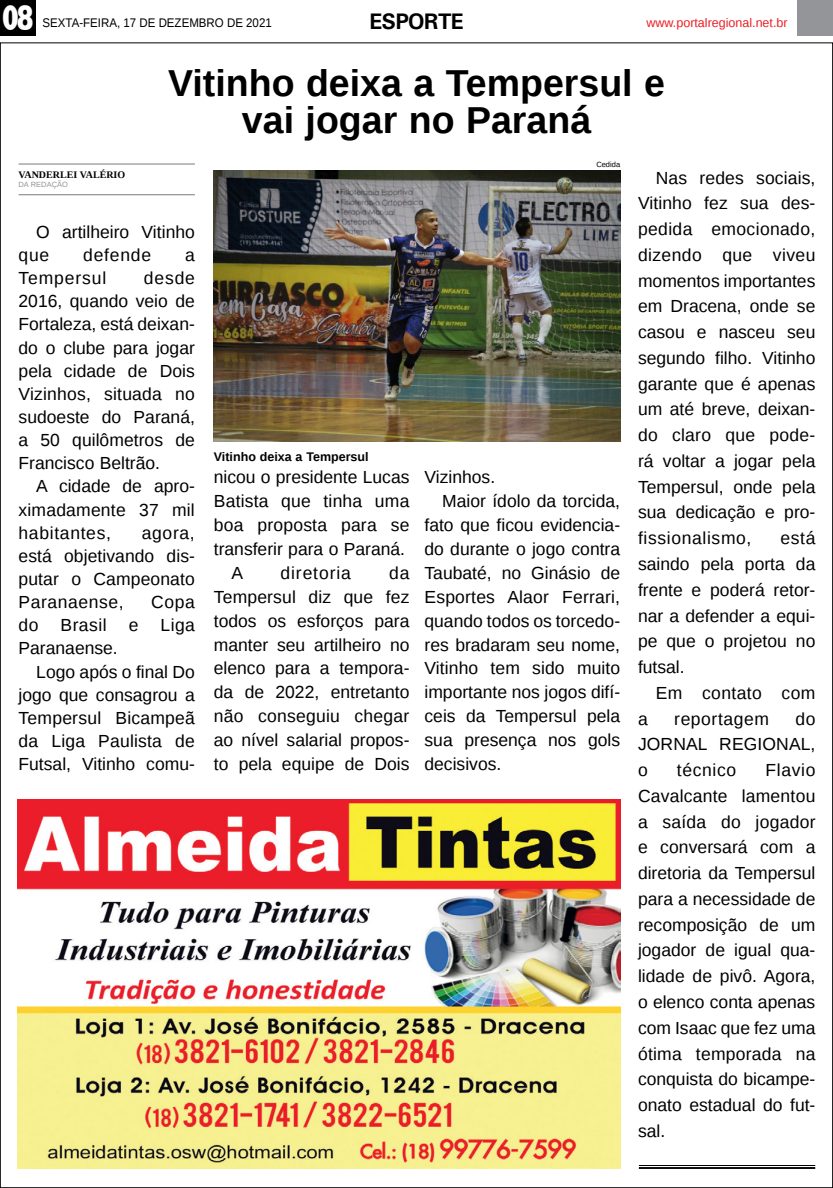
<style>
.page{position:relative;width:833px;height:1188px;background:#fff}
.page>*{position:absolute;margin:0;border:0;box-sizing:border-box;transform-origin:0 0}
.TÍTULO{font:700 37.5px/37.5px "Liberation Sans";color:#000;text-align:center}
.t1{font:800 36.12px "Rockwell";color:#fff;scale:.7 1}
.TITULO_PG{font:700 22.5px "Univers";letter-spacing:-.04em;color:#000}
.MATÉRIA{font:17.5px/25.8px "Liberation Sans";color:#000;text-align:justify}
.MATÉRIA-2{font:17.5px "Liberation Sans";letter-spacing:.05em;color:#000}
.MATÉRIA-3{font:17.5px "Liberation Sans";letter-spacing:.035em;color:#000}
.MATÉRIA-4{font:17.5px "Liberation Sans";letter-spacing:.02em;color:#000}
.MATÉRIA-5{font:17.5px "Liberation Sans";letter-spacing:.045em;color:#000}
.DATA_PG{font:12.5px "Liberation Sans";color:#000;scale:.92 1}
.DATA_PG-2{font:12.5px "Liberation Sans";color:#ed1d24}
.LEGENDA{font:700 12.5px "Liberation Sans";color:#000}
.CRÉDITO_NOME{font:700 10px "Liberation Serif";color:#000}
.CRÉDITO_MATÉRIA{font:7.5px "Liberation Sans";color:#939598}
.CRÉDITO_FOTO{font:7.5px "Liberation Sans";color:#000}
</style>
<div class="page">
<div style="left:0;top:0;width:36px;height:35px;background:#000"></div>
<div style="left:797px;top:0;width:36px;height:35px;background:#939598"></div>
<hr style="left:639px;top:1164px;width:176px;height:1px;background:#000">
<hr style="left:639px;top:1166px;width:176px;height:2px;background:#000">
<img style="left:17px;top:799px;width:603px;height:369px">
<img style="left:214px;top:171px;width:406px;height:270px">
<hr style="left:19px;top:163px;width:176px;height:2px;background:#939598">
<hr style="left:19px;top:194px;width:176px;height:1px;background:#939598">
<p class="t1" style="left:2px;top:-3px;width:48px">08</p>
<p class="DATA_PG" style="left:43px;top:15px;width:251px">SEXTA-FEIRA, 17 DE DEZEMBRO DE 2021</p>
<p class="TITULO_PG" style="left:370px;top:8px;width:96px">ESPORTE</p>
<p class="DATA_PG-2" style="left:646px;top:15px;width:143px">www.portalregional.net.br</p>
<p class="TÍTULO" style="left:168px;top:63px;width:498px">Vitinho deixa a Tempersul e vai jogar no Paraná</p>
<p class="CRÉDITO_NOME" style="left:19px;top:167px;width:108px">VANDERLEI VALÉRIO</p>
<p class="CRÉDITO_MATÉRIA" style="left:19px;top:180px;width:51px">DA REDAÇÃO</p>
<p class="MATÉRIA" style="left:19px;top:221px;width:178px;line-height:23.1px;text-indent:18px">O artilheiro Vitinho que</p>
<p class="CRÉDITO_FOTO" style="left:596px;top:160px;width:25px">Cedida</p>
<p class="MATÉRIA" style="left:638px;top:165px;width:179px;text-indent:18px">Nas redes sociais, Vitinho fez sua des&shy;pedida emocionado, dizendo que viveu momentos importantes em Dracena, onde se casou e nasceu seu segundo filho. Vitinho garante que é apenas um até breve, deixan&shy;do claro que pode&shy;rá voltar a jogar pela Tempersul, onde pela sua dedicação e pro&shy;fissionalismo,</p>
<p class="MATÉRIA-5" style="left:83px;top:245px;width:69px">defende</p>
<p class="MATÉRIA" style="left:185px;top:243px;width:11px">a</p>
<p class="MATÉRIA-2" style="left:19px;top:268px;width:89px">Tempersul</p>
<p class="MATÉRIA" style="left:19px;top:267px;width:178px;line-height:23.1px;text-indent:125px">desde 2016, quando veio de Fortaleza, está deixan&shy;do o clube para jogar pela cidade de Dois Vizinhos, situada no sudoeste do Paraná, a 50 quilômetros de Francisco Beltrão.</p>
<p class="MATÉRIA" style="left:19px;top:475px;width:178px;line-height:23.1px;text-indent:18px">A cidade de apro&shy;ximadamente 37 mil habitantes,</p>
<p class="LEGENDA" style="left:214px;top:447px;width:156px">Vitinho deixa a Tempersul</p>
<p class="MATÉRIA" style="left:214px;top:466px;width:197px;line-height:23.9px">nicou o presidente Lucas Batista que tinha uma boa proposta para se transferir para o Paraná.</p>
<p class="MATÉRIA" style="left:231px;top:560px;width:13px">A</p>
<p class="MATÉRIA-2" style="left:280px;top:562px;width:72px">diretoria</p>
<p class="MATÉRIA" style="left:424px;top:465px;width:72px">Vizinhos.</p>
<p class="MATÉRIA" style="left:424px;top:489px;width:197px;line-height:23.9px;text-indent:18px">Maior ídolo da torcida, fato que ficou evidencia&shy;do durante o jogo contra Taubaté, no Ginásio de Esportes Alaor Ferrari, quando todos os torcedo&shy;res bradaram seu nome, Vitinho tem sido muito importante nos jogos difí&shy;ceis da Tempersul pela sua presença nos gols decisivos.</p>
<p class="MATÉRIA" style="left:19px;top:521px;width:178px;line-height:23.1px;text-indent:123px">agora, está objetivando dis&shy;putar o Campeonato Paranaense,</p>
<p class="MATÉRIA" style="left:638px;top:526px;width:179px;text-indent:142px">está saindo pela porta da frente e poderá retor&shy;nar a defender a equi&shy;pe que o projetou no futsal.</p>
<p class="MATÉRIA-4" style="left:656px;top:682px;width:161px">Em contato com</p>
<p class="MATÉRIA" style="left:638px;top:706px;width:11px">a</p>
<p class="MATÉRIA-3" style="left:674px;top:708px;width:96px">reportagem</p>
<p class="MATÉRIA" style="left:214px;top:561px;width:197px;line-height:23.9px;text-indent:175px">da Tempersul diz que fez todos os esforços para manter seu artilheiro no elenco para a tempora&shy;da de 2022, entretanto não conseguiu chegar ao nível salarial propos&shy;to pela equipe de Dois</p>
<p class="MATÉRIA" style="left:151px;top:589px;width:45px">Copa</p>
<p class="MATÉRIA" style="left:19px;top:613px;width:21px">do</p>
<p class="MATÉRIA" style="left:61px;top:613px;width:48px">Brasil</p>
<p class="MATÉRIA" style="left:129px;top:613px;width:11px">e</p>
<p class="MATÉRIA" style="left:160px;top:613px;width:36px">Liga</p>
<p class="MATÉRIA" style="left:19px;top:636px;width:101px">Paranaense.</p>
<p class="MATÉRIA" style="left:19px;top:660px;width:178px;line-height:23.1px;text-indent:18px">Logo após o final Do jogo que consagrou a Tempersul Bicampeã da Liga Paulista de Futsal, Vitinho comu-</p>
<p class="MATÉRIA" style="left:638px;top:706px;width:179px;text-indent:157px">do JORNAL REGIONAL, o</p>
<p class="MATÉRIA-3" style="left:677px;top:760px;width:61px">técnico</p>
<p class="MATÉRIA" style="left:638px;top:757px;width:179px;text-indent:127px">Flavio Cavalcante lamentou a saída do jogador e conversará com a diretoria da Tempersul para a necessidade de recomposição de um jogador de igual qua&shy;lidade de pivô. Agora, o elenco conta apenas com Isaac que fez uma ótima temporada na conquista do bicampe&shy;onato estadual do fut&shy;sal.</p>
</div>
